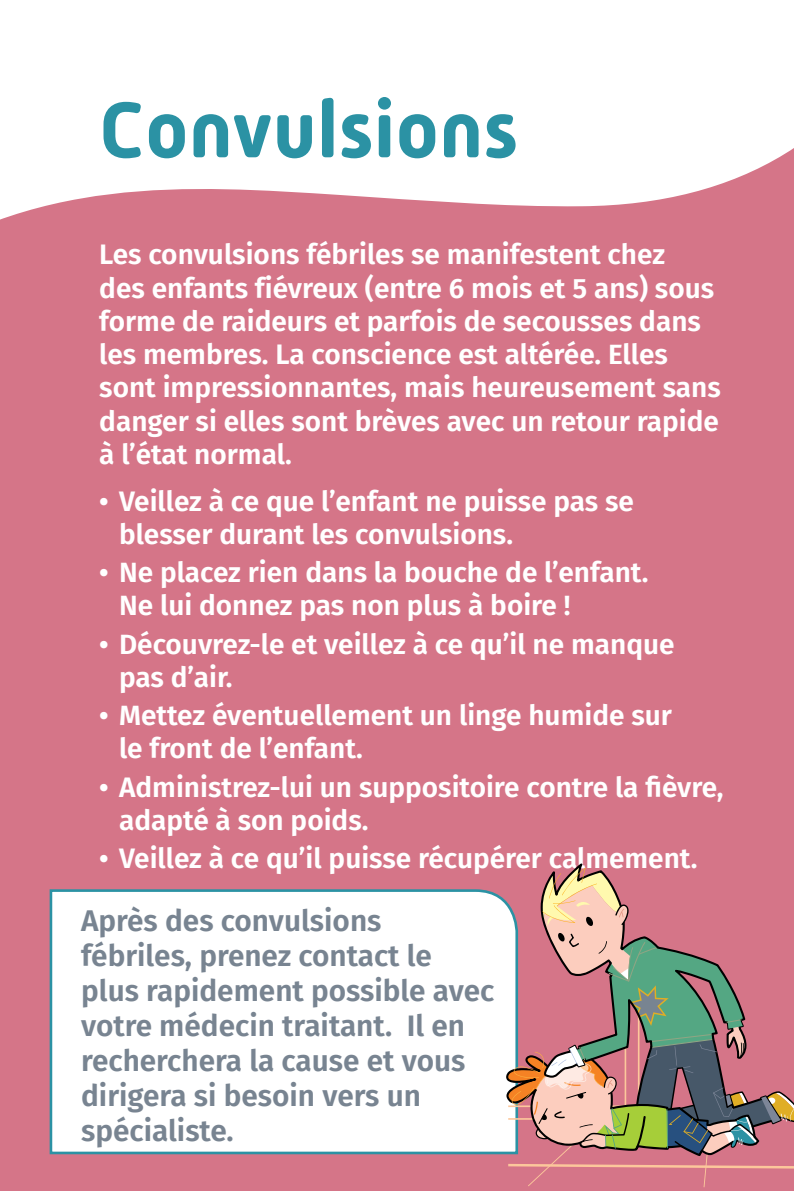
<style>
.page{position:relative;width:794px;height:1191px;background:#fff}
.page>*{position:absolute;margin:0;border:0;box-sizing:border-box;transform-origin:0 0}
.t1{font:700 80.5px "Mic 32 New Rounded";color:#2b92a4}
.t2{font:600 29.75px/35px "Fira Sans";color:#788491}
.t3{font:600 28px/33.2px "Fira Sans";color:#fff}
</style>
<div class="page">
<div style="left:0;top:116px;width:794px;height:1075px;background:#d57588"></div>
<div style="left:49px;top:889px;width:454px;height:266px;background:#fff"></div>
<svg style="left:0;top:116px;width:794px;height:104px;fill:#fff"></svg>
<svg style="left:503px;top:864px;width:291px;height:323px"></svg>
<h1 class="t1" style="left:99px;top:84px;width:420px">Convulsions</h1>
<p class="t3" style="left:99px;top:236px;width:623px">Les convulsions fébriles se manifestent chez<br>des enfants fiévreux (entre 6 mois et 5 ans) sous forme de raideurs et parfois de secousses dans les membres. La conscience est altérée. Elles sont impressionnantes, mais heureusement sans danger si elles sont brèves avec un retour rapide à l’état normal.</p>
<p class="t3" style="left:119px;top:482px;width:516px;text-indent:-20px">• Veillez à ce que l’enfant ne puisse pas se blesser durant les convulsions.</p>
<p class="t3" style="left:119px;top:554px;width:531px;text-indent:-20px">• Ne placez rien dans la bouche de l’enfant.<br>Ne lui donnez pas non plus à boire !</p>
<p class="t3" style="left:119px;top:625px;width:557px;text-indent:-20px">• Découvrez-le et veillez à ce qu’il ne manque pas d’air.</p>
<p class="t3" style="left:119px;top:697px;width:554px;text-indent:-20px">• Mettez éventuellement un linge humide sur le front de l’enfant.</p>
<p class="t3" style="left:119px;top:768px;width:606px;text-indent:-20px">• Administrez-lui un suppositoire contre la fièvre, adapté à son poids.</p>
<p class="t3" style="left:99px;top:840px;width:600px">• Veillez à ce qu’il puisse récupérer calmement.</p>
<p class="t2" style="left:81px;top:901px;width:415px">Après des convulsions fébriles, prenez contact le plus rapidement possible avec votre médecin traitant. Il en recherchera la cause et vous dirigera si besoin vers un spécialiste.</p>
</div>
